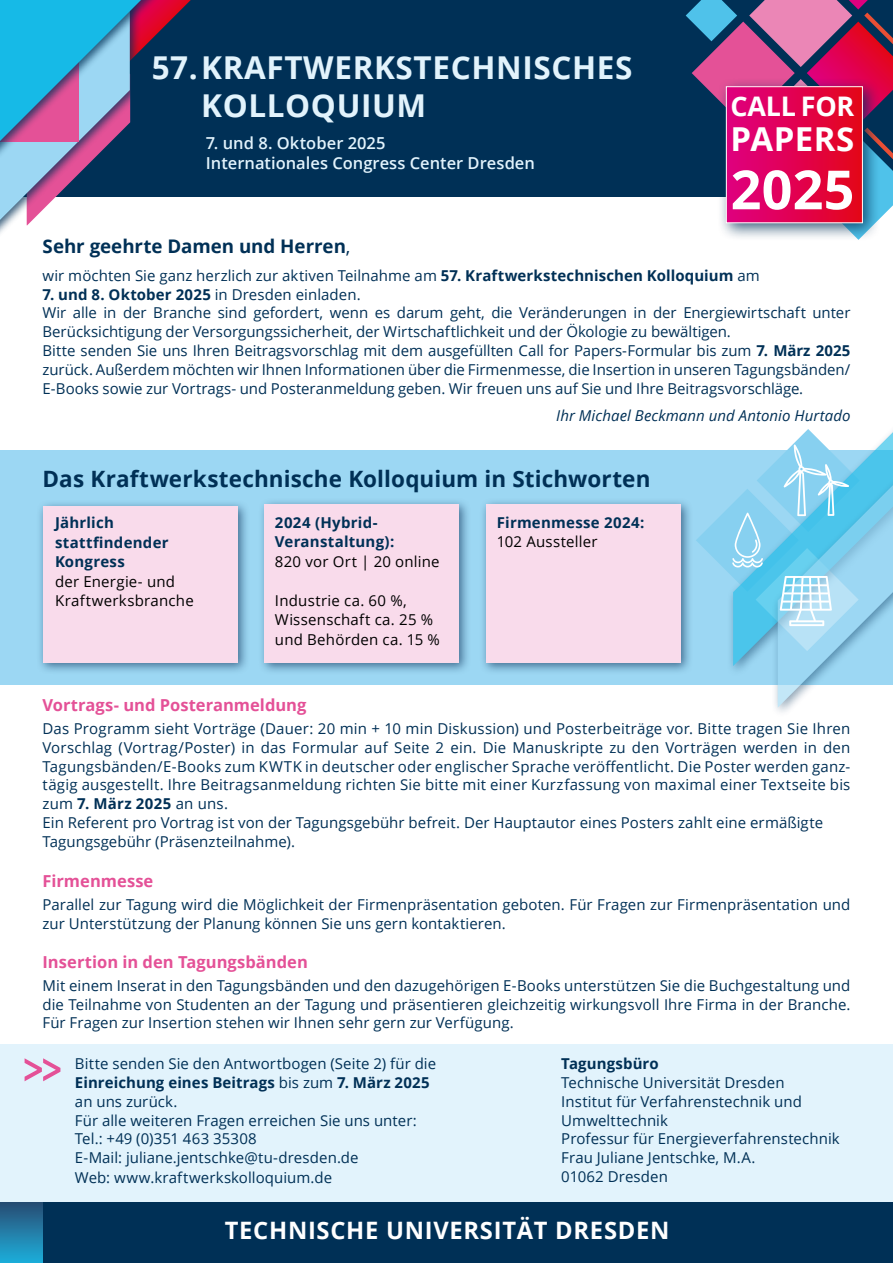
<style>
.page{position:relative;width:893px;height:1263px;background:#fff}
.page>*{position:absolute;margin:0;border:0;box-sizing:border-box;transform-origin:0 0}
.t1{font:700 54px "Open Sans";color:#fff}
.t2{font:700 33px "Open Sans";letter-spacing:.015em;color:#fff}
.Rubriktitel_rechtsbündig{font:700 31.5px "Open Sans";letter-spacing:.02em;color:#e2f3fc}
.t3{font:700 27px "Open Sans";letter-spacing:-.01em;color:#fff}
.t4{font:700 24px "Open Sans";letter-spacing:.03em;color:#fff}
.t5{font:700 22.5px "Open Sans";letter-spacing:.005em;color:#003056}
.t6{font:700 18.75px "Open Sans";color:#003056}
.t7{font:700 16.5px "Open Sans";color:#e45197}
.Rubriktitel_rechtsbündig-2{font:600 16.5px "Open Sans";color:#e2f3fc}
.t8{font:15px/18.8px "Open Sans";letter-spacing:.005em;color:#003056}
.t9{font:700 15px/19.5px "Open Sans";letter-spacing:.015em;color:#003056}
.t10{font:15px "Open Sans";letter-spacing:.015em;color:#000}
.t11{font:italic 15px "Open Sans";letter-spacing:.005em;color:#003056}
.s1{font-weight:400}
.s2{font-weight:700}
</style>
<div class="page">
<div style="left:0;top:0;width:893px;height:197px;background:#003056"></div>
<svg style="left:686px;top:0;width:40px;height:98px"></svg>
<div style="left:0;top:450px;width:893px;height:234px;background:#9cd7f3"></div>
<div style="left:726px;top:0;width:167px;height:677px;background:#003056;opacity:.75"></div>
<svg style="left:733px;top:0;width:160px;height:666px"></svg>
<div style="left:771px;top:62px;width:122px;height:657px;background:#003056;opacity:.75"></div>
<svg style="left:778px;top:67px;width:115px;height:641px"></svg>
<div style="left:36px;top:499px;width:214px;height:176px;background:#244b71;opacity:.75"></div>
<div style="left:43px;top:506px;width:195px;height:157px;background:#f9dbeb"></div>
<div style="left:258px;top:497px;width:213px;height:178px;background:#244b71;opacity:.75"></div>
<div style="left:264px;top:504px;width:195px;height:159px;background:#f9dbeb"></div>
<div style="left:479px;top:497px;width:214px;height:178px;background:#244b71;opacity:.75"></div>
<div style="left:486px;top:504px;width:195px;height:159px;background:#f9dbeb"></div>
<div style="left:716px;top:77px;width:165px;height:164px;background:#003056;opacity:.75"></div>
<div style="left:726px;top:87px;width:136px;height:136px;background:linear-gradient(to right,#df0083,#e4051b)"></div>
<div style="left:726px;top:86px;width:137px;height:137px;border:1px solid #fff"></div>
<svg style="left:696px;top:429px;width:164px;height:222px"></svg>
<div style="left:0;top:1044px;width:893px;height:172px;background:#e2f3fc"></div>
<div style="left:0;top:1202px;width:893px;height:61px;background:#003056"></div>
<div style="left:0;top:1202px;width:43px;height:61px;background:linear-gradient(to bottom,#284b72,#1dafdc)"></div>
<svg style="left:25px;top:1058px;width:35px;height:23px"></svg>
<div style="left:0;top:0;width:219px;height:259px;background:#003056;opacity:.75"></div>
<svg style="left:0;top:0;width:191px;height:225px"></svg>
<p class="Rubriktitel_rechtsbündig" style="left:152px;top:46px;width:482px">57.KRAFTWERKSTECHNISCHES</p>
<p class="Rubriktitel_rechtsbündig" style="left:201px;top:84px;width:227px">KOLLOQUIUM</p>
<p class="Rubriktitel_rechtsbündig-2" style="left:206px;top:132px;width:181px">7. und 8. Oktober 2025</p>
<p class="Rubriktitel_rechtsbündig-2" style="left:206px;top:152px;width:331px">Internationales Congress Center Dresden</p>
<p class="t3" style="left:731px;top:87px;width:125px">CALL FOR</p>
<p class="t2" style="left:731px;top:115px;width:125px">PAPERS</p>
<p class="t1" style="left:731px;top:152px;width:125px">2025</p>
<p class="t6" style="left:43px;top:233px;width:309px">Sehr geehrte Damen und Herren<span class="s1">,</span></p>
<p class="t8" style="left:43px;top:266px;width:719px">wir möchten Sie ganz herzlich zur aktiven Teilnahme am <span class="s2">57. Kraftwerkstechnischen Kolloquium</span> am</p>
<p class="t9" style="left:43px;top:284px;width:320px">7. und 8. Oktober 2025 <span class="s1">in Dresden einladen.</span></p>
<p class="t8" style="left:43px;top:303px;width:809px">Wir alle in der Branche sind gefordert, wenn es darum geht, die Veränderungen in der Energiewirtschaft unter<br>Berücksichtigung der Versorgungssicherheit, der Wirtschaftlichkeit und der Ökologie zu bewältigen.</p>
<p class="t8" style="left:43px;top:340px;width:809px;line-height:19.2px;text-align:justify">Bitte senden Sie uns Ihren Beitragsvorschlag mit dem ausgefüllten Call for Papers-Formular bis zum <span class="s2">7. März 2025 </span>zurück. Außerdem möchten wir Ihnen Informationen über die Firmenmesse, die Insertion in unseren Tagungsbänden/ E-Books sowie zur Vortrags- und Posteranmeldung geben. Wir freuen uns auf Sie und Ihre Beitragsvorschläge.</p>
<p class="t11" style="left:556px;top:405px;width:296px">Ihr Michael Beckmann und Antonio Hurtado</p>
<p class="t5" style="left:43px;top:463px;width:609px">Das Kraftwerkstechnische Kolloquium in Stichworten</p>
<p class="t9" style="left:55px;top:513px;width:115px">Jährlich stattfindender</p>
<p class="t9" style="left:55px;top:552px;width:71px">Kongress</p>
<p class="t10" style="left:55px;top:571px;width:122px">der Energie- und</p>
<p class="t10" style="left:55px;top:591px;width:140px">Kraftwerksbranche</p>
<p class="t9" style="left:275px;top:512px;width:104px">2024 (Hybrid-</p>
<p class="t9" style="left:275px;top:532px;width:121px">Veranstaltung):</p>
<p class="t10" style="left:275px;top:551px;width:166px">820 vor Ort | 20 online</p>
<p class="t10" style="left:275px;top:590px;width:133px">Industrie ca. 60 %,</p>
<p class="t10" style="left:275px;top:610px;width:160px">Wissenschaft ca. 25 %</p>
<p class="t10" style="left:275px;top:629px;width:166px">und Behörden ca. 15 %</p>
<p class="t9" style="left:497px;top:512px;width:149px">Firmenmesse 2024:</p>
<p class="t10" style="left:497px;top:532px;width:102px">102 Aussteller</p>
<h2 class="t7" style="left:43px;top:693px;width:265px">Vortrags- und Posteranmeldung</h2>
<p class="t8" style="left:43px;top:719px;width:809px;text-align:justify">Das Programm sieht Vorträge (Dauer: 20 min + 10 min Diskussion) und Posterbeiträge vor. Bitte tragen Sie Ihren Vorschlag (Vortrag/Poster) in das Formular auf Seite 2 ein. Die Manuskripte zu den Vorträgen werden in den Tagungsbänden/E-Books zum KWTK in deutscher oder englischer Sprache veröffentlicht. Die Poster werden ganz&shy;tägig ausgestellt. Ihre Beitragsanmeldung richten Sie bitte mit einer Kurzfassung von maximal einer Textseite bis zum <span class="s2">7. März 2025</span> an uns.</p>
<p class="t8" style="left:43px;top:812px;width:782px;line-height:19.5px">Ein Referent pro Vortrag ist von der Tagungsgebühr befreit. Der Hauptautor eines Posters zahlt eine ermäßigte<br>Tagungsgebühr (Präsenzteilnahme).</p>
<h2 class="t7" style="left:43px;top:869px;width:112px">Firmenmesse</h2>
<p class="t8" style="left:43px;top:894px;width:809px">Parallel zur Tagung wird die Möglichkeit der Firmenpräsentation geboten. Für Fragen zur Firmenpräsentation und zur Unterstützung der Planung können Sie uns gern kontaktieren.</p>
<h2 class="t7" style="left:43px;top:950px;width:267px">Insertion in den Tagungsbänden</h2>
<p class="t8" style="left:43px;top:976px;width:809px;text-align:justify">Mit einem Inserat in den Tagungsbänden und den dazugehörigen E-Books unterstützen Sie die Buchgestaltung und die Teilnahme von Studenten an der Tagung und präsentieren gleichzeitig wirkungsvoll Ihre Firma in der Branche.<br>Für Fragen zur Insertion stehen wir Ihnen sehr gern zur Verfügung.</p>
<p class="t8" style="left:75px;top:1054px;width:363px">Bitte senden Sie den Antwortbogen (Seite 2) für die</p>
<p class="t9" style="left:75px;top:1072px;width:356px">Einreichung eines Beitrags <span class="s1">bis zum</span> 7. März 2025</p>
<p class="t8" style="left:75px;top:1091px;width:104px">an uns zurück.</p>
<p class="t8" style="left:75px;top:1110px;width:343px">Für alle weiteren Fragen erreichen Sie uns unter:</p>
<p class="t8" style="left:75px;top:1129px;width:183px">Tel.: +49 (0)351 463 35308</p>
<p class="t8" style="left:75px;top:1148px;width:285px">E-Mail: juliane.jentschke@tu-dresden.de</p>
<p class="t8" style="left:75px;top:1167px;width:259px">Web: www.kraftwerkskolloquium.de</p>
<p class="t9" style="left:561px;top:1054px;width:99px">Tagungsbüro</p>
<p class="t8" style="left:561px;top:1073px;width:225px">Technische Universität Dresden</p>
<p class="t8" style="left:561px;top:1091px;width:242px">Institut für Verfahrenstechnik und</p>
<p class="t8" style="left:561px;top:1110px;width:108px">Umwelttechnik</p>
<p class="t8" style="left:561px;top:1129px;width:280px">Professur für Energieverfahrenstechnik</p>
<p class="t8" style="left:561px;top:1148px;width:196px">Frau Juliane Jentschke, M.A.</p>
<p class="t8" style="left:561px;top:1166px;width:108px">01062 Dresden</p>
<p class="t4" style="left:225px;top:1213px;width:446px">TECHNISCHE UNIVERSITÄT DRESDEN</p>
</div>
